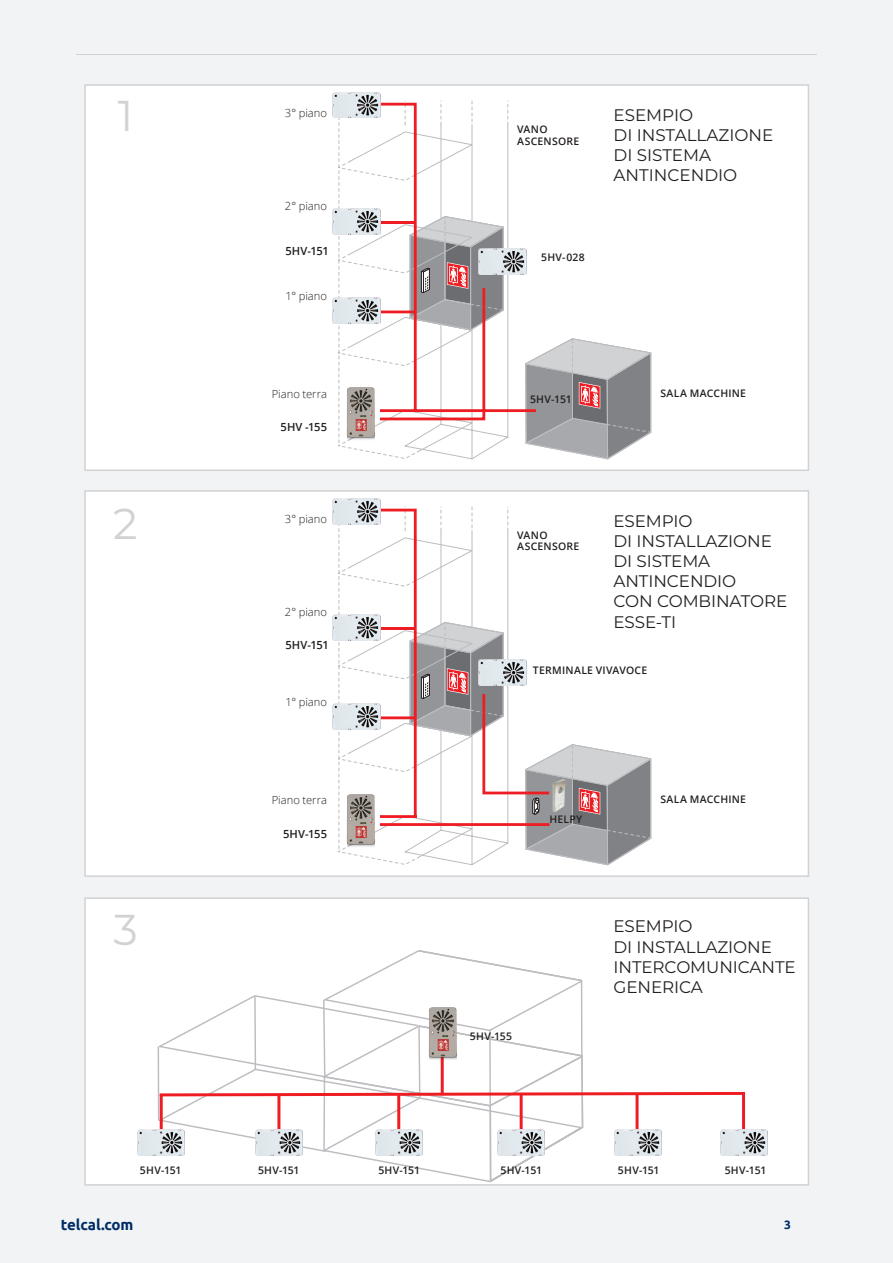
<style>
.page{position:relative;width:893px;height:1263px;background:#f1f3f5}
.page>*{position:absolute;margin:0;border:0;box-sizing:border-box;transform-origin:0 0}
.t1{font:43.05px "Montserrat";color:#d1d2d4}
.t2{font:16.8px/20.1px "Montserrat";letter-spacing:-.005em;color:#231f20}
.t3{font:700 15px "Ubuntu";color:#002d66}
.t4{font:700 12.15px "Ubuntu";color:#002d66}
.t5{font:300 11.25px "Open Sans";color:#231f20}
.t6{font:600 11.25px "Open Sans";color:#231f20}
.t7{font:600 10.5px/12px "Open Sans";letter-spacing:.02em;color:#231f20}
</style>
<div class="page">
<div style="left:85px;top:85px;width:723px;height:385px;background:#fff"></div>
<div style="left:84px;top:84px;width:725px;height:387px;border:2px solid #d1d2d4"></div>
<svg style="left:336px;top:118px;width:173px;height:342px"></svg>
<svg style="left:525px;top:338px;width:127px;height:122px"></svg>
<svg style="left:377px;top:101px;width:162px;height:321px"></svg>
<img style="left:333px;top:92px;width:47px;height:26px">
<img style="left:333px;top:208px;width:47px;height:26px">
<img style="left:333px;top:297px;width:47px;height:26px">
<img style="left:479px;top:249px;width:47px;height:26px">
<img style="left:344px;top:387px;width:32px;height:56px">
<div style="left:85px;top:491px;width:723px;height:385px;background:#fff"></div>
<div style="left:84px;top:490px;width:725px;height:387px;border:2px solid #d1d2d4"></div>
<svg style="left:336px;top:524px;width:173px;height:342px"></svg>
<svg style="left:525px;top:744px;width:127px;height:122px"></svg>
<svg style="left:377px;top:507px;width:175px;height:320px"></svg>
<img style="left:551px;top:776px;width:18px;height:41px">
<img style="left:333px;top:498px;width:47px;height:26px">
<img style="left:333px;top:614px;width:47px;height:26px">
<img style="left:333px;top:703px;width:47px;height:26px">
<img style="left:479px;top:659px;width:47px;height:26px">
<img style="left:344px;top:794px;width:32px;height:56px">
<div style="left:85px;top:898px;width:723px;height:287px;background:#fff"></div>
<div style="left:84px;top:897px;width:725px;height:288px;border:2px solid #d1d2d4"></div>
<svg style="left:155px;top:950px;width:593px;height:232px"></svg>
<hr style="left:160px;top:1094px;width:3px;height:36px;background:#ee1d23">
<hr style="left:277px;top:1094px;width:3px;height:36px;background:#ee1d23">
<hr style="left:397px;top:1094px;width:3px;height:36px;background:#ee1d23">
<hr style="left:520px;top:1094px;width:3px;height:36px;background:#ee1d23">
<hr style="left:636px;top:1094px;width:2px;height:36px;background:#ee1d23">
<hr style="left:742px;top:1094px;width:3px;height:36px;background:#ee1d23">
<img style="left:138px;top:1129px;width:47px;height:26px">
<img style="left:255px;top:1129px;width:48px;height:26px">
<img style="left:375px;top:1129px;width:47px;height:26px">
<img style="left:497px;top:1129px;width:48px;height:26px">
<img style="left:614px;top:1129px;width:47px;height:26px">
<img style="left:721px;top:1129px;width:47px;height:26px">
<hr style="left:77px;top:54px;width:739px;height:1px;background:#d1d2d4">
<h1 class="t1" style="left:118px;top:87px;width:17px">1</h1>
<p class="t2" style="left:613px;top:104px;width:161px">ESEMPIO<br>DI INSTALLAZIONE<br>DI SISTEMA<br>ANTINCENDIO</p>
<p class="t5" style="left:285px;top:105px;width:44px">3° piano</p>
<p class="t7" style="left:517px;top:123px;width:64px">VANO<br>ASCENSORE</p>
<p class="t5" style="left:285px;top:198px;width:44px">2° piano</p>
<p class="t6" style="left:285px;top:244px;width:45px">5HV-151</p>
<p class="t5" style="left:286px;top:288px;width:43px">1° piano</p>
<p class="t5" style="left:272px;top:386px;width:57px">Piano terra</p>
<p class="t6" style="left:281px;top:419px;width:48px">5HV -155</p>
<p class="t7" style="left:541px;top:251px;width:45px">5HV-028</p>
<p class="t7" style="left:530px;top:393px;width:43px">5HV-151</p>
<p class="t7" style="left:660px;top:387px;width:87px">SALA MACCHINE</p>
<h1 class="t1" style="left:113px;top:494px;width:26px">2</h1>
<p class="t2" style="left:613px;top:510px;width:175px">ESEMPIO<br>DI INSTALLAZIONE<br>DI SISTEMA<br>ANTINCENDIO<br>CON COMBINATORE<br>ESSE-TI</p>
<p class="t6" style="left:285px;top:637px;width:45px">5HV-151</p>
<p class="t5" style="left:285px;top:511px;width:44px">3° piano</p>
<p class="t7" style="left:517px;top:528px;width:64px">VANO<br>ASCENSORE</p>
<p class="t5" style="left:285px;top:604px;width:44px">2° piano</p>
<p class="t5" style="left:286px;top:694px;width:43px">1° piano</p>
<p class="t5" style="left:272px;top:792px;width:57px">Piano terra</p>
<p class="t6" style="left:283px;top:826px;width:45px">5HV-155</p>
<p class="t7" style="left:533px;top:664px;width:116px">TERMINALE VIVAVOCE</p>
<p class="t7" style="left:549px;top:812px;width:34px">HELPY</p>
<p class="t7" style="left:660px;top:793px;width:87px">SALA MACCHINE</p>
<h1 class="t1" style="left:113px;top:900px;width:26px">3</h1>
<p class="t2" style="left:613px;top:916px;width:184px">ESEMPIO<br>DI INSTALLAZIONE<br>INTERCOMUNICANTE<br>GENERICA</p>
<p class="t7" style="left:470px;top:1030px;width:44px">5HV-155</p>
<p class="t7" style="left:140px;top:1164px;width:43px">5HV-151</p>
<p class="t7" style="left:258px;top:1164px;width:43px">5HV-151</p>
<p class="t7" style="left:378px;top:1164px;width:43px">5HV-151</p>
<p class="t7" style="left:500px;top:1164px;width:43px">5HV-151</p>
<p class="t7" style="left:618px;top:1164px;width:43px">5HV-151</p>
<p class="t7" style="left:725px;top:1164px;width:43px">5HV-151</p>
<p class="t3" style="left:61px;top:1215px;width:74px">telcal.com</p>
<p class="t4" style="left:784px;top:1217px;width:8px">3</p>
</div>
